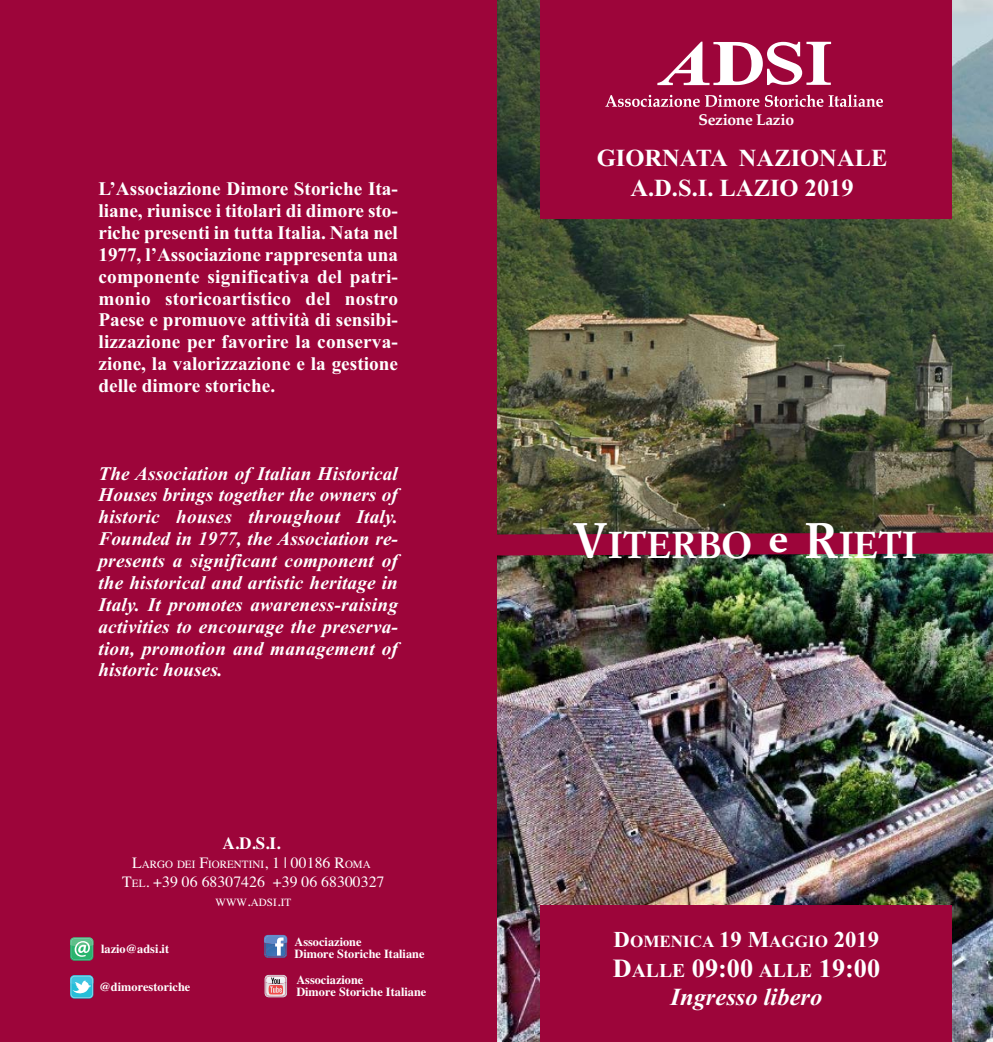
<style>
.page{position:relative;width:993px;height:1042px;background:#fff}
.page>*{position:absolute;margin:0;border:0;box-sizing:border-box;transform-origin:0 0}
.t1{font:700 36.75px "Simoncini Garamond";color:#fff}
.t2{font:700 26.25px "Times New Roman";color:#fff}
.t3{font:700 24.5px/29.4px "Times New Roman";color:#fff;text-align:center}
.t4{font:italic 700 24.5px "Times New Roman";color:#fff}
.t5{font:700 19.25px/21.9px "Times New Roman";color:#fff;text-align:justify}
.t6{font:italic 700 19.25px/21.9px "Times New Roman";letter-spacing:.01em;color:#fff;text-align:justify}
.t7{font:700 17.15px "Times New Roman";color:#fff}
.t8{font:700 17.15px "Times";color:#fff}
.t9{font:15.75px "Times";color:#fff}
.t10{font:700 15.58px "Palatino";letter-spacing:-.02em;color:#fff}
.t11{font:700 12.25px/12.2px "Times";color:#fff}
.t12{font:11.03px "Times";color:#fff}
.s1{font-size:15.75px}
.s2{font-size:11.03px}
.s3{font-size:49px}
.s4{font-size:42px}
.s5{font-size:22.75px}
.s6{font-size:19.6px}
</style>
<div class="page">
<img style="left:496px;top:566px;width:496px;height:476px">
<img style="left:496px;top:0;width:496px;height:522px">
<div style="left:540px;top:0;width:411px;height:218px;background:#9d053a"></div>
<svg style="left:657px;top:42px;width:173px;height:43px"></svg>
<svg style="left:605px;top:94px;width:277px;height:13px"></svg>
<div style="left:540px;top:905px;width:411px;height:137px;background:#9d053a"></div>
<div style="left:0;top:0;width:496px;height:1042px;background:#9d053a"></div>
<svg style="left:264px;top:935px;width:23px;height:23px"></svg>
<svg style="left:70px;top:937px;width:23px;height:23px"></svg>
<svg style="left:70px;top:975px;width:23px;height:23px"></svg>
<svg style="left:264px;top:975px;width:23px;height:22px"></svg>
<img style="left:496px;top:522px;width:496px;height:44px">
<p class="t5" style="left:98px;top:178px;width:301px">L’Associazione Dimore Storiche Ita&shy;liane, riunisce i titolari di dimore sto&shy;riche presenti in tutta Italia. Nata nel 1977, l’Associazione rappresenta una componente significativa del patri&shy;monio storicoartistico del nostro Paese e promuove attività di sensibi&shy;lizzazione per favorire la conserva&shy;zione, la valorizzazione e la gestione delle dimore storiche.</p>
<p class="t6" style="left:98px;top:462px;width:301px">The Association of Italian Historical Houses brings together the owners of historic houses throughout Italy.<br>Founded in 1977, the Association re&shy;presents a significant component of the historical and artistic heritage in Italy. It promotes awareness-raising activities to encourage the preserva&shy;tion, promotion and management of historic houses.</p>
<p class="t8" style="left:222px;top:827px;width:60px">A.D.S.I.</p>
<p class="t12" style="left:132px;top:854px;width:240px"><span class="s1">L</span>ARGO DEI <span class="s1">F</span>IORENTINI<span class="s1">, 1 | 00186 R</span>OMA</p>
<p class="t9" style="left:122px;top:867px;width:264px">T<span class="s2">EL</span>. +39 06 68307426 +39 06 68300327</p>
<p class="t12" style="left:215px;top:892px;width:77px">WWW<span class="s1">.</span>ADSI<span class="s1">.</span>IT</p>
<p class="t11" style="left:294px;top:934px;width:131px">Associazione<br>Dimore Storiche Italiane</p>
<p class="t11" style="left:101px;top:941px;width:69px">lazio@adsi.it</p>
<p class="t11" style="left:99px;top:979px;width:92px">@dimorestoriche</p>
<p class="t11" style="left:296px;top:972px;width:131px">Associazione<br>Dimore Storiche Italiane</p>
<p class="t10" style="left:698px;top:106px;width:97px">Sezione Lazio</p>
<p class="t3" style="left:596px;top:143px;width:292px">GIORNATA NAZIONALE<br>A.D.S.I. LAZIO 2019</p>
<h1 class="t1" style="left:572px;top:529px;width:345px"><span class="s3">V</span>ITERBO <span class="s4">e</span> <span class="s3">R</span>IETI</h1>
<p class="t7" style="left:613px;top:931px;width:267px"><span class="s5">D</span>OMENICA <span class="s5">19 M</span>AGGIO <span class="s5">2019</span></p>
<h2 class="t2" style="left:612px;top:952px;width:269px">D<span class="s6">ALLE</span> 09:00 <span class="s6">ALLE</span> 19:00</h2>
<p class="t4" style="left:670px;top:982px;width:153px">Ingresso libero</p>
</div>
